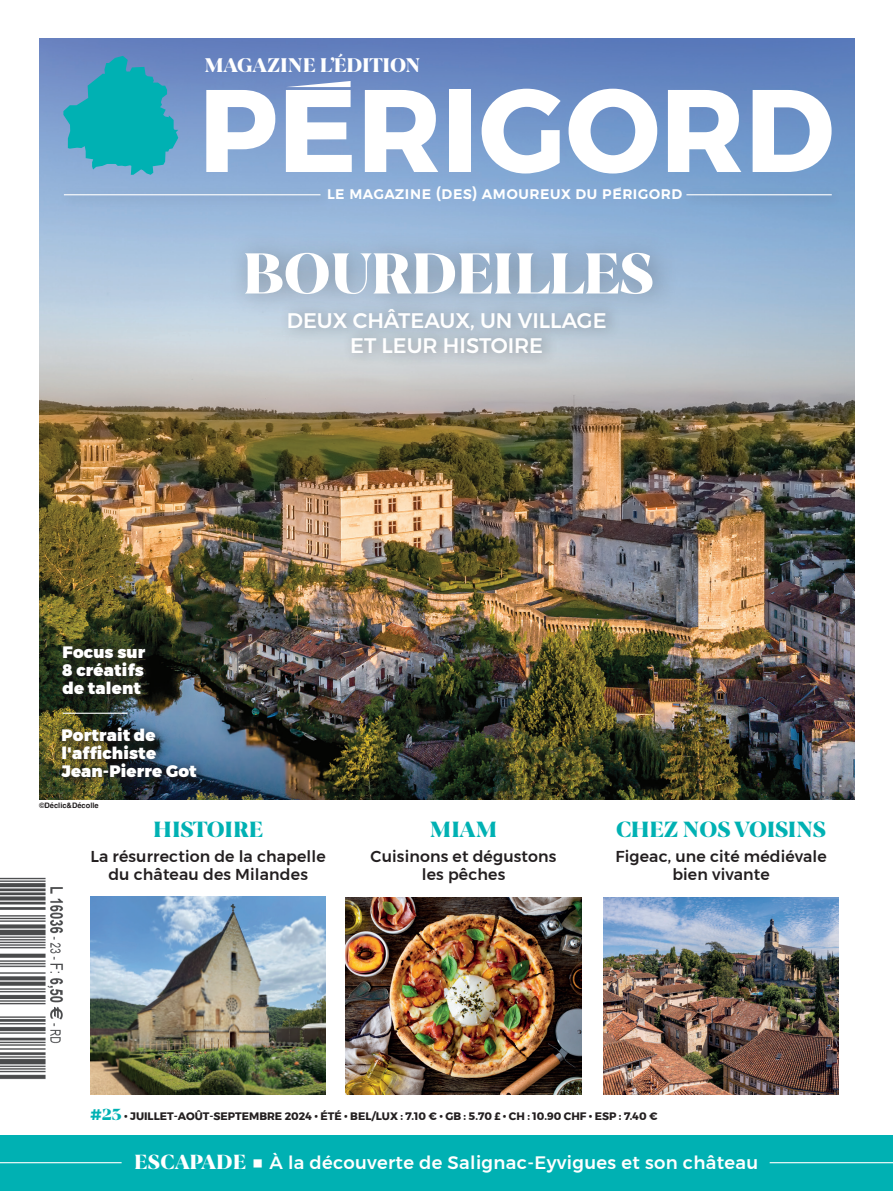
<style>
.page{position:relative;width:893px;height:1191px;background:#fff}
.page>*{position:absolute;margin:0;border:0;box-sizing:border-box;transform-origin:0 0}
.t1{font:700 117px "Montserrat";color:#fff}
.t2{font:900 55.05px "Joane";letter-spacing:-.025em;color:#fff}
.t3{font:500 21px "Montserrat";color:#fff}
.t4{font:900 21px "Joane";letter-spacing:-.01em;color:#00b1b3}
.t5{font:900 18.9px "Joane";letter-spacing:-.01em;color:#fff}
.t6{font:500 18px "Montserrat";letter-spacing:.02em;color:#fff}
.t7{font:500 16.8px "Montserrat";letter-spacing:.005em;color:#fff}
.t8{font:900 16.5px "Montserrat";letter-spacing:.01em;color:#fff}
.t9{font:500 15.75px/18px "Montserrat";letter-spacing:.01em;color:#231f20;text-align:center}
.t10{font:700 10.8px "Montserrat";color:#231f20}
.t11{font:700 7.5px "Helvetica";color:#231f20}
.s1{font-size:15.3px;color:#00b1b3}
.s2{font-family:"Joane";font-weight:900;font-size:15.3px;color:#00b1b3}
.s3{font-family:"Joane";font-weight:900;font-size:19.5px}
.s4{font-weight:700;font-size:21px}
</style>
<div class="page">
<img style="left:40px;top:38px;width:814px;height:761px">
<div style="left:59px;top:188px;width:273px;height:20px;background:#92b1d7"></div>
<hr style="left:64px;top:194px;width:257px;height:1px;background:#fff">
<div style="left:279px;top:296px;width:344px;height:71px;background:#231f20;opacity:.45"></div>
<svg style="left:63px;top:56px;width:115px;height:119px"></svg>
<svg style="left:286px;top:81px;width:65px;height:6px"></svg>
<div style="left:228px;top:230px;width:451px;height:87px;background:#231f20;opacity:.35"></div>
<svg style="left:613px;top:187px;width:8px;height:2px"></svg>
<div style="left:681px;top:188px;width:162px;height:20px;background:#7ba2cd"></div>
<hr style="left:686px;top:194px;width:146px;height:1px;background:#fff">
<img style="left:90px;top:896px;width:236px;height:198px">
<img style="left:603px;top:897px;width:236px;height:197px">
<img style="left:346px;top:897px;width:235px;height:197px">
<img style="left:0;top:877px;width:63px;height:203px">
<div style="left:0;top:1135px;width:893px;height:56px;background:#00b1b3"></div>
<svg style="left:55px;top:720px;width:152px;height:67px"></svg>
<hr style="left:0;top:1162px;width:122px;height:1px;background:#fff">
<hr style="left:770px;top:1162px;width:123px;height:1px;background:#fff">
<svg style="left:55px;top:639px;width:100px;height:65px"></svg>
<div style="left:59px;top:707px;width:79px;height:17px;background:#231f20;opacity:.65"></div>
<hr style="left:63px;top:712px;width:65px;height:2px;background:#fff">
<p class="t5" style="left:205px;top:52px;width:217px">MAGAZINE L’ÉDITION</p>
<p class="t1" style="left:198px;top:37px;width:637px">PERIGORD</p>
<p class="t7" style="left:327px;top:180px;width:357px">Le magazine (des) amoureux du PErigord</p>
<p class="t2" style="left:242px;top:234px;width:414px">BOURDEILLES</p>
<p class="t3" style="left:287px;top:304px;width:321px">DEUX CHÂTEAUX, UN VILLAGE</p>
<p class="t3" style="left:350px;top:329px;width:195px">ET LEUR HISTOIRE</p>
<p class="t8" style="left:63px;top:638px;width:84px">Focus sur</p>
<p class="t8" style="left:63px;top:656px;width:83px">8 créatifs</p>
<p class="t8" style="left:63px;top:674px;width:80px">de talent</p>
<p class="t8" style="left:61px;top:721px;width:96px">Portrait de</p>
<p class="t8" style="left:61px;top:739px;width:96px">l'affichiste</p>
<p class="t8" style="left:61px;top:757px;width:137px">Jean-Pierre Got</p>
<p class="t11" style="left:39px;top:800px;width:61px">©Déclic&amp;Décolle</p>
<p class="t4" style="left:153px;top:814px;width:111px">HISTOIRE</p>
<p class="t9" style="left:90px;top:847px;width:237px">La résurrection de la chapelle du château des Milandes</p>
<p class="t4" style="left:430px;top:814px;width:69px">MIAM</p>
<p class="t9" style="left:371px;top:847px;width:187px">Cuisinons et dégustons</p>
<p class="t9" style="left:422px;top:865px;width:85px">les pêches</p>
<p class="t4" style="left:616px;top:814px;width:212px">CHEZ NOS VOISINS</p>
<p class="t9" style="left:615px;top:847px;width:213px">Figeac, une cité médiévale</p>
<p class="t9" style="left:672px;top:865px;width:99px">bien vivante</p>
<p class="t10" style="left:90px;top:1107px;width:569px"><span class="s1">#</span><span class="s2">23</span> • JUILLET-AOÛT-SEPTEMBRE 2024 • ÉTÉ • BEL/LUX : 7.10 € • GB : 5.70 £ • CH : 10.90 CHF • ESP : 7.40 €</p>
<p class="t6" style="left:134px;top:1148px;width:626px"><span class="s3">ESCAPADE</span> <span class="s4">■</span> À la découverte de Salignac-Eyvigues et son château</p>
</div>
